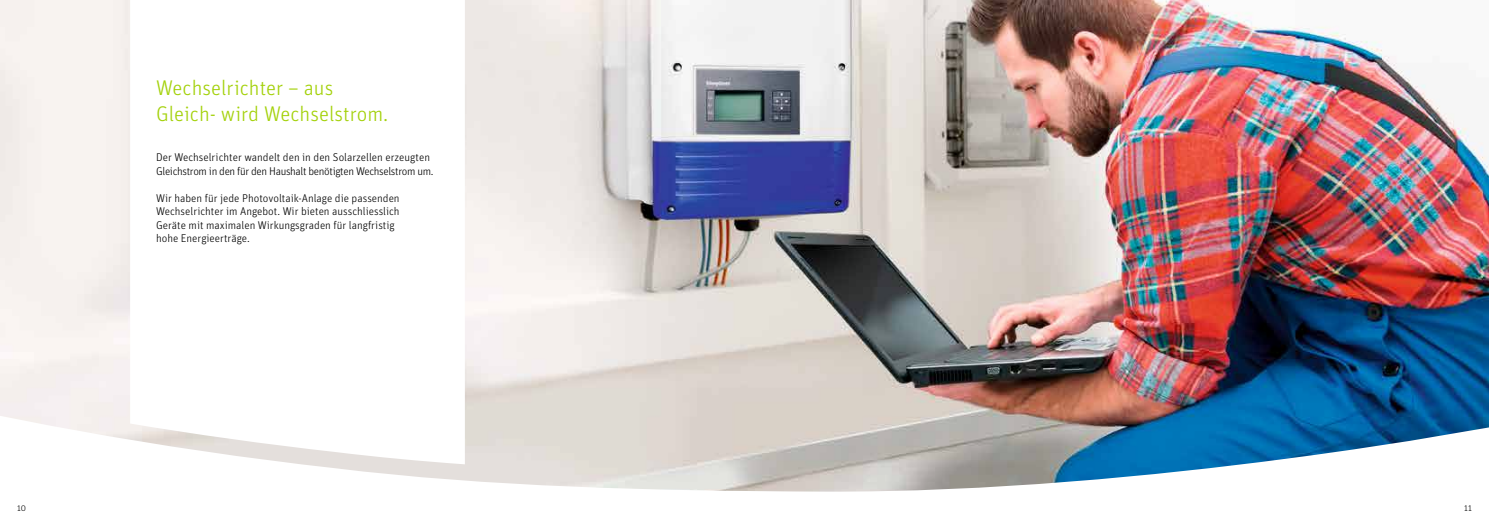
<style>
.page{position:relative;width:1489px;height:525px;background:#fff}
.page>*{position:absolute;margin:0;border:0;box-sizing:border-box;transform-origin:0 0}
.t1{font:300 21.25px/25.5px "Unit OT";color:#a3d109}
.t2{font:300 11.25px/13.5px "Unit OT";color:#000}
.t3{font:300 11.25px/13.5px "Unit OT";letter-spacing:-.03em;color:#000}
.t4{font:300 8.88px "Unit OT";color:#000}
.t5{font:300 8.75px "Unit OT";color:#000}
</style>
<div class="page">
<img style="left:0;top:0;width:1469px;height:135px">
<img style="left:0;top:135px;width:1488px;height:357px">
<svg style="left:130px;top:0;width:335px;height:464px"></svg>
<h1 class="t1" style="left:156px;top:75px;width:234px">Wechselrichter – aus<br>Gleich- wird Wechselstrom.</h1>
<p class="t3" style="left:156px;top:150px;width:279px">Der Wechselrichter wandelt den in den Solarzellen erzeugten<br>Gleichstrom in den für den Haushalt benötigten Wechselstrom um.</p>
<p class="t2" style="left:156px;top:191px;width:245px">Wir haben für jede Photovoltaik-Anlage die passenden Wechselrichter im Angebot. Wir bieten ausschliesslich Geräte mit maximalen Wirkungsgraden für langfristig hohe Energieerträge.</p>
<p class="t5" style="left:17px;top:502px;width:11px">10</p>
<p class="t4" style="left:1463px;top:502px;width:9px">11</p>
</div>
